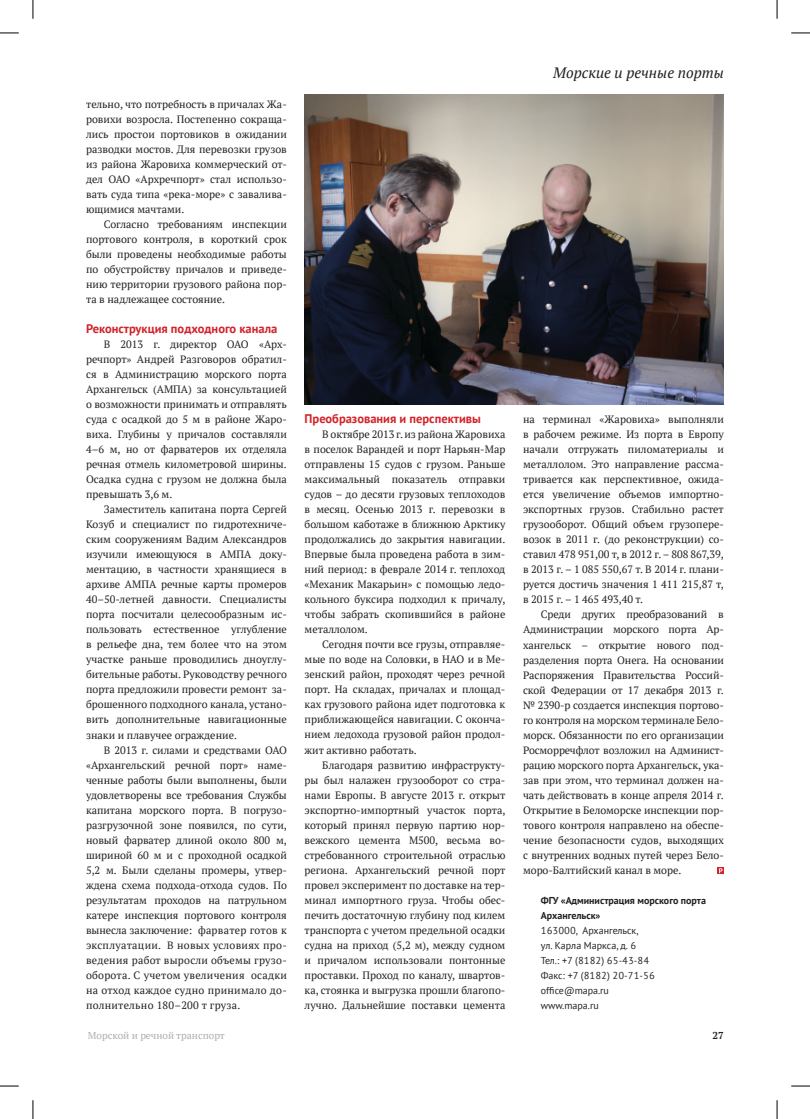
<style>
.page{position:relative;width:810px;height:1119px;background:#fff}
.page>*{position:absolute;margin:0;border:0;box-sizing:border-box;transform-origin:0 0}
.t1{font:italic 15px "PT Serif";color:#231f20}
.t2{font:700 12.5px "PT Sans";color:#d2232a}
.t3{font:10.62px/15px "PT Serif";color:#231f20;text-align:justify}
.t4{font:10px/15px "PT Sans";color:#231f20}
.t5{font:700 10px/15px "PT Sans";color:#231f20}
.t6{font:10px "PT Serif";color:#acaeb0}
.t7{font:700 10px "PT Serif";color:#231f20}
</style>
<div class="page">
<img style="left:305px;top:95px;width:419px;height:309px">
<svg style="left:717px;top:867px;width:7px;height:6px"></svg>
<svg style="left:719px;top:868px;width:3px;height:5px"></svg>
<svg style="left:0;top:32px;width:19px;height:2px"></svg>
<svg style="left:791px;top:32px;width:19px;height:2px"></svg>
<svg style="left:0;top:1085px;width:19px;height:1px"></svg>
<svg style="left:791px;top:1085px;width:19px;height:1px"></svg>
<svg style="left:32px;top:0;width:2px;height:19px"></svg>
<svg style="left:32px;top:1100px;width:2px;height:18px"></svg>
<svg style="left:776px;top:0;width:2px;height:19px"></svg>
<svg style="left:776px;top:1100px;width:2px;height:18px"></svg>
<p class="t3" style="left:86px;top:97px;width:202px">тельно, что потребность в причалах Жа&shy;ровихи возросла. Постепенно сокраща&shy;лись простои портовиков в ожидании разводки мостов. Для перевозки грузов из района Жаровиха коммерческий от&shy;дел ОАО «Архречпорт» стал использо&shy;вать суда типа «река-море» с завалива&shy;ющимися мачтами.</p>
<p class="t3" style="left:86px;top:217px;width:202px;text-indent:18px">Согласно требованиям инспекции портового контроля, в короткий срок были проведены необходимые работы по обустройству причалов и приведе&shy;нию территории грузового района пор&shy;та в надлежащее состояние.</p>
<p class="t2" style="left:86px;top:320px;width:193px">Реконструкция подходного канала</p>
<p class="t3" style="left:86px;top:337px;width:202px;text-indent:18px">В 2013 г. директор ОАО «Арх&shy;речпорт» Андрей Разговоров обратил&shy;ся в Администрацию морского порта Архангельск (АМПА) за консультацией о возможности принимать и отправлять суда с осадкой до 5 м в районе Жаро&shy;виха. Глубины у причалов составляли 4–6 м, но от фарватеров их отделяла речная отмель километровой ширины.<br>Осадка судна с грузом не должна была превышать 3,6 м.</p>
<p class="t3" style="left:86px;top:502px;width:202px;text-indent:18px">Заместитель капитана порта Сергей Козуб и специалист по гидротехниче&shy;ским сооружениям Вадим Александров изучили имеющуюся в АМПА доку&shy;ментацию, в частности хранящиеся в архиве АМПА речные карты промеров 40–50-летней давности. Специалисты порта посчитали целесообразным ис&shy;пользовать естественное углубление в рельефе дна, тем более что на этом участке раньше проводились дноуглу&shy;бительные работы. Руководству речного порта предложили провести ремонт за&shy;брошенного подходного канала, устано&shy;вить дополнительные навигационные знаки и плавучее ограждение.</p>
<p class="t3" style="left:86px;top:742px;width:202px;text-indent:18px">В 2013 г. силами и средствами ОАО «Архангельский речной порт» наме&shy;ченные работы были выполнены, были удовлетворены все требования Службы капитана морского порта. В погрузо&shy;разгрузочной зоне появился, по сути, новый фарватер длиной около 800 м, шириной 60 м и с проходной осадкой 5,2 м. Были сделаны промеры, утвер&shy;ждена схема подхода-отхода судов. По результатам проходов на патрульном катере инспекция портового контроля вынесла заключение: фарватер готов к эксплуатации. В новых условиях про&shy;ведения работ выросли объемы грузо&shy;оборота. С учетом увеличения осадки на отход каждое судно принимало до&shy;полнительно 180–200 т груза.</p>
<h1 class="t1" style="left:553px;top:63px;width:172px">Морские и речные порты</h1>
<p class="t2" style="left:305px;top:410px;width:178px">Преобразования и перспективы</p>
<p class="t3" style="left:305px;top:427px;width:202px;text-indent:18px">В октябре 2013 г. из района Жаровиха в поселок Варандей и порт Нарьян-Мар отправлены 15 судов с грузом. Раньше максимальный показатель отправки судов – до десяти грузовых теплоходов в месяц. Осенью 2013 г. перевозки в большом каботаже в ближнюю Арктику продолжались до закрытия навигации.<br>Впервые была проведена работа в зим&shy;ний период: в феврале 2014 г. теплоход «Механик Макарьин» с помощью ледо&shy;кольного буксира подходил к причалу, чтобы забрать скопившийся в районе металлолом.</p>
<p class="t3" style="left:305px;top:637px;width:202px;text-indent:18px">Сегодня почти все грузы, отправляе&shy;мые по воде на Соловки, в НАО и в Ме&shy;зенский район, проходят через речной порт. На складах, причалах и площад&shy;ках грузового района идет подготовка к приближающейся навигации. С оконча&shy;нием ледохода грузовой район продол&shy;жит активно работать.</p>
<p class="t3" style="left:305px;top:757px;width:202px;text-indent:18px">Благодаря развитию инфраструкту&shy;ры был налажен грузооборот со стра&shy;нами Европы. В августе 2013 г. открыт экспортно-импортный участок порта, который принял первую партию нор&shy;вежского цемента М500, весьма во&shy;стребованного строительной отраслью региона. Архангельский речной порт провел эксперимент по доставке на тер&shy;минал импортного груза. Чтобы обес&shy;печить достаточную глубину под килем транспорта с учетом предельной осадки судна на приход (5,2 м), между судном и причалом использовали понтонные проставки. Проход по каналу, швартов&shy;ка, стоянка и выгрузка прошли благопо&shy;лучно. Дальнейшие поставки цемента</p>
<p class="t3" style="left:523px;top:412px;width:202px">на терминал «Жаровиха» выполняли в рабочем режиме. Из порта в Европу начали отгружать пиломатериалы и металлолом. Это направление рассма&shy;тривается как перспективное, ожида&shy;ется увеличение объемов импортно&shy;экспортных грузов. Стабильно растет грузооборот. Общий объем грузопере&shy;возок в 2011 г. (до реконструкции) со&shy;ставил 478 951,00 т, в 2012 г. – 808 867,39, в 2013 г. – 1 085 550,67 т. В 2014 г. плани&shy;руется достичь значения 1 411 215,87 т, в 2015 г. – 1 465 493,40 т.</p>
<p class="t3" style="left:523px;top:607px;width:202px;text-indent:18px">Среди других преобразований в Администрации морского порта Ар&shy;хангельск – открытие нового под&shy;разделения порта Онега. На основании Распоряжения Правительства Россий&shy;ской Федерации от 17 декабря 2013 г. № 2390-р создается инспекция портово&shy;го контроля на морском терминале Бело&shy;морск. Обязанности по его организации Росморречфлот возложил на Админист&shy;рацию морского порта Архангельск, ука&shy;зав при этом, что терминал должен на&shy;чать действовать в конце апреля 2014 г.<br>Открытие в Беломорске инспекции пор&shy;тового контроля направлено на обеспе&shy;чение безопасности судов, выходящих с внутренних водных путей через Бело&shy;моро-Балтийский канал в море.</p>
<p class="t5" style="left:541px;top:892px;width:167px">ФГУ «Администрация морского порта<br>Архангельск»</p>
<p class="t4" style="left:541px;top:922px;width:116px">163000, Архангельск,<br>ул. Карла Маркса, д. 6<br>Тел.: +7 (8182) 65-43-84<br>Факс: +7 (8182) 20-71-56 office@mapa.ru www.mapa.ru</p>
<p class="t6" style="left:88px;top:1028px;width:138px">Морской и речной транспорт</p>
<p class="t7" style="left:713px;top:1028px;width:13px">27</p>
</div>
